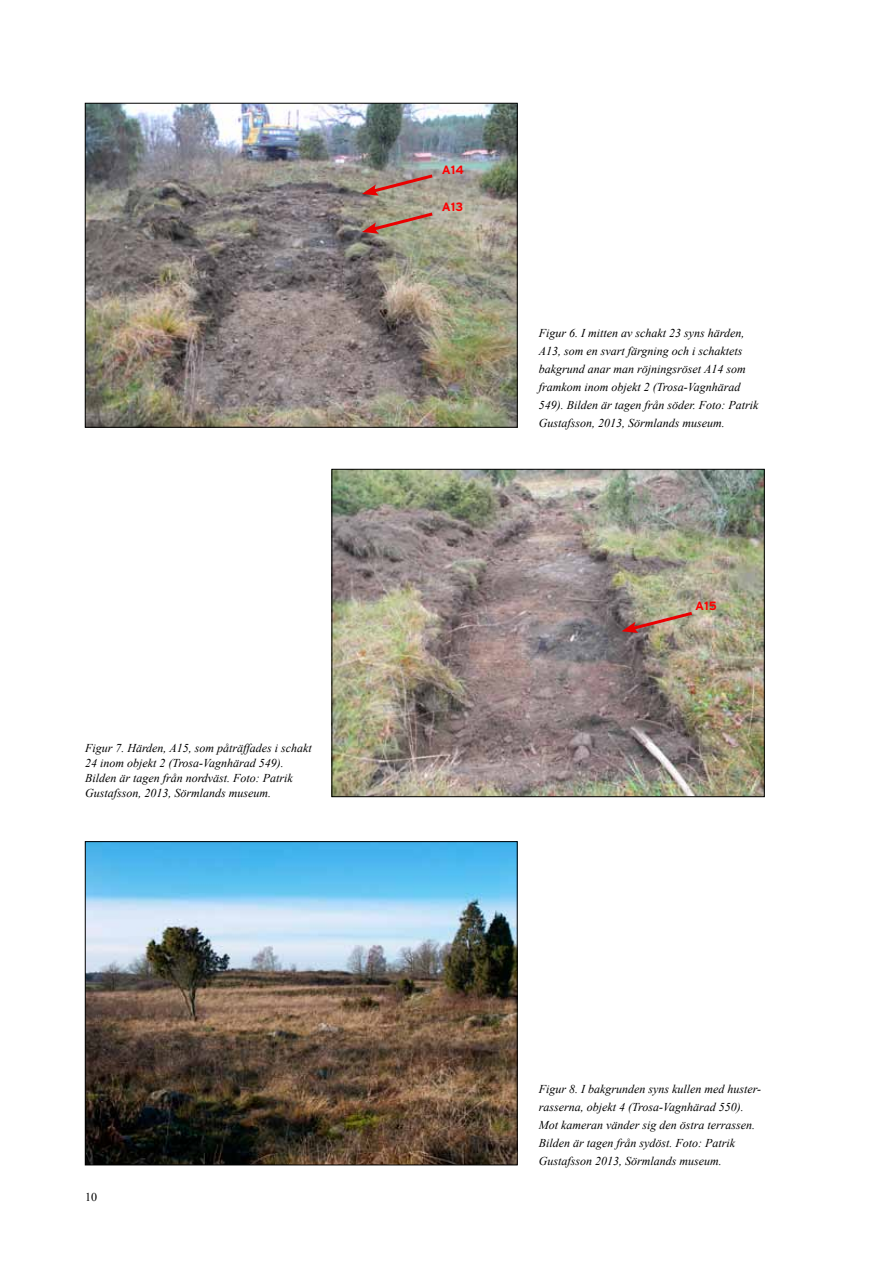
<style>
.page{position:relative;width:893px;height:1263px;background:#fff}
.page>*{position:absolute;margin:0;border:0;box-sizing:border-box;transform-origin:0 0}
.t1{font:italic 12px/18px "Times New Roman";color:#000}
.t2{font:700 12px "Interstate";color:#f00}
.t3{font:12px "Times New Roman";color:#000}
</style>
<div class="page">
<img style="left:87px;top:105px;width:428px;height:320px">
<div style="left:85px;top:103px;width:432px;height:324px;border:1px solid #000"></div>
<img style="left:334px;top:471px;width:428px;height:324px">
<div style="left:332px;top:469px;width:432px;height:328px;border:1px solid #000"></div>
<svg style="left:362px;top:172px;width:74px;height:24px;background:#ab877d"></svg>
<svg style="left:362px;top:210px;width:74px;height:24px;background:#aa8a76"></svg>
<svg style="left:621px;top:610px;width:74px;height:23px;background:#ad8675"></svg>
<img style="left:87px;top:843px;width:428px;height:320px">
<div style="left:85px;top:841px;width:432px;height:324px;border:1px solid #000"></div>
<p class="t1" style="left:85px;top:740px;width:228px;line-height:15px">Figur 7. Härden, A15, som påträffades i schakt 24 inom objekt 2 (Trosa-Vagnhärad 549).<br>Bilden är tagen från nordväst. Foto: Patrik Gustafsson, 2013, Sörmlands museum.</p>
<p class="t3" style="left:85px;top:1189px;width:13px">10</p>
<p class="t2" style="left:442px;top:163px;width:23px">A14</p>
<p class="t2" style="left:442px;top:200px;width:23px">A13</p>
<p class="t1" style="left:539px;top:324px;width:221px">Figur 6. I mitten av schakt 23 syns härden, A13, som en svart färgning och i schaktets bakgrund anar man röjningsröset A14 som framkom inom objekt 2 (Trosa-Vagnhärad 549). Bilden är tagen från söder. Foto: Patrik Gustafsson, 2013, Sörmlands museum.</p>
<p class="t2" style="left:695px;top:599px;width:23px">A15</p>
<p class="t1" style="left:539px;top:1080px;width:224px">Figur 8. I bakgrunden syns kullen med huster&shy;rasserna, objekt 4 (Trosa-Vagnhärad 550).<br>Mot kameran vänder sig den östra terrassen.<br>Bilden är tagen från sydöst. Foto: Patrik Gustafsson 2013, Sörmlands museum.</p>
</div>
